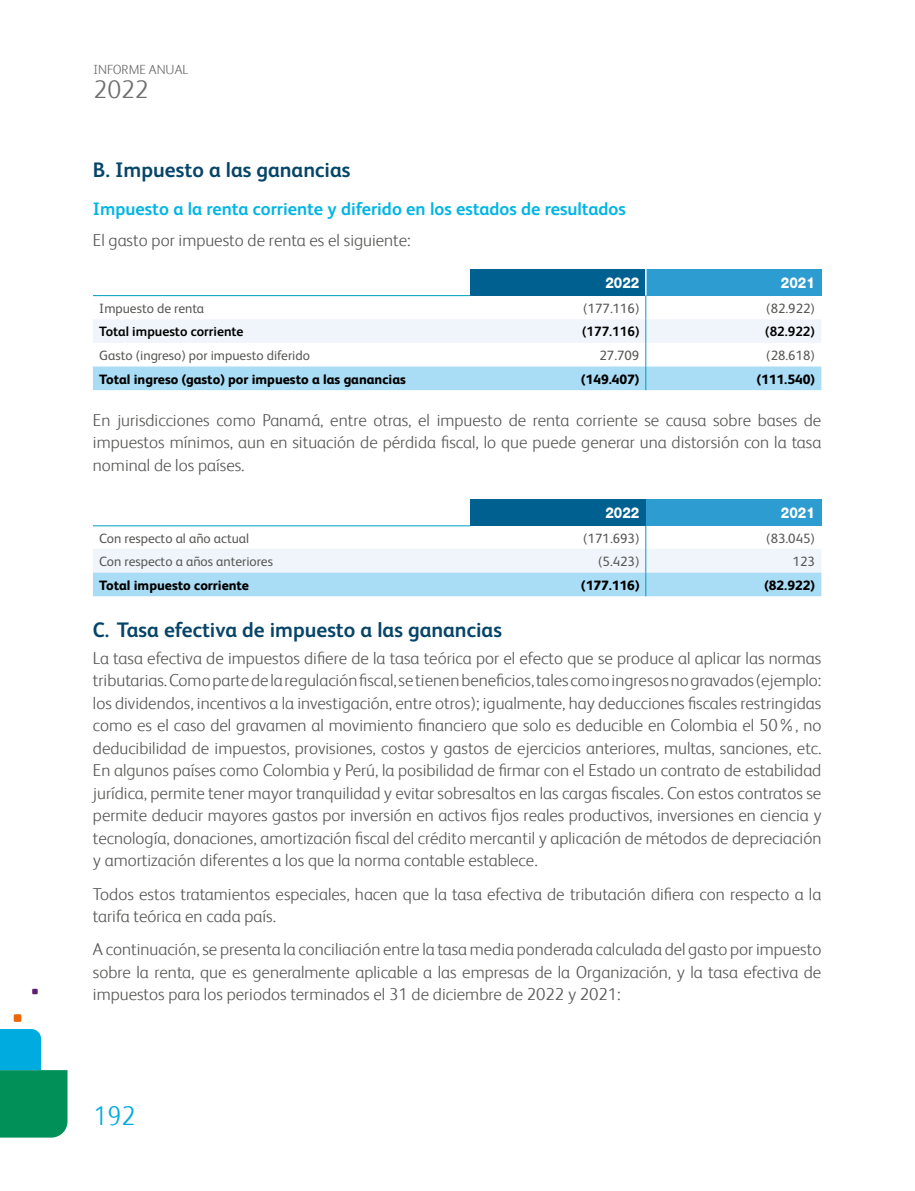
<style>
.page{position:relative;width:915px;height:1191px;background:#fff}
.page>*{position:absolute;margin:0;border:0;box-sizing:border-box;transform-origin:0 0}
.t1{font:300 27px "FS Albert";color:#00abdf;scale:.95 1}
.t2{font:300 25.35px "FS Albert";color:#706f6f}
.t3{font:700 21px "FS Albert";color:#074568;scale:.95 1}
.t4{font:700 21px "FS Albert";color:#074568}
.t5{font:700 18px "FS Albert";color:#00b5e5}
.t6{font:300 17.25px/22.5px "FS Albert";color:#575756;text-align:justify}
.t7{font:800 15px "Helvetica Neue LT Pro";color:#fff;scale:.9 1}
.t8{font:13.5px "FS Albert";color:#575756}
.t9{font:800 13.5px "FS Albert";color:#000}
.t10{font:700 13.5px "FS Albert";color:#000}
.t11{font:300 13.35px "FS Albert";color:#706f6f}
</style>
<div class="page">
<div style="left:470px;top:500px;width:175px;height:26px;background:#006191"></div>
<div style="left:645px;top:500px;width:176px;height:26px;background:#2c9cd1"></div>
<svg style="left:93px;top:526px;width:728px;height:70px"></svg>
<hr style="left:93px;top:525px;width:377px;height:1px;background:#009dc1">
<div style="left:470px;top:269px;width:175px;height:27px;background:#006191"></div>
<div style="left:645px;top:269px;width:176px;height:27px;background:#2c9cd1"></div>
<svg style="left:93px;top:296px;width:728px;height:94px"></svg>
<hr style="left:93px;top:295px;width:377px;height:1px;background:#009dc1">
<hr style="left:644px;top:269px;width:2px;height:27px;background:#fff">
<svg style="left:0;top:1029px;width:67px;height:108px;background:#27a791"></svg>
<div style="left:14px;top:1014px;width:7px;height:7px;background:#ec6608"></div>
<svg style="left:32px;top:988px;width:6px;height:6px"></svg>
<p class="t11" style="left:94px;top:60px;width:96px">INFORME ANUAL</p>
<h2 class="t2" style="left:94px;top:73px;width:56px">2022</h2>
<p class="t4" style="left:93px;top:157px;width:259px">B. Impuesto a las ganancias</p>
<p class="t5" style="left:93px;top:198px;width:534px">Impuesto a la renta corriente y diferido en los estados de resultados</p>
<p class="t6" style="left:93px;top:228px;width:319px">El gasto por impuesto de renta es el siguiente:</p>
<p class="t7" style="left:605px;top:274px;width:39px">2022</p>
<p class="t7" style="left:780px;top:274px;width:39px">2021</p>
<p class="t8" style="left:99px;top:300px;width:106px">Impuesto de renta</p>
<p class="t8" style="left:583px;top:300px;width:58px">(177.116)</p>
<p class="t8" style="left:766px;top:300px;width:50px">(82.922)</p>
<p class="t10" style="left:99px;top:323px;width:146px">Total impuesto corriente</p>
<p class="t10" style="left:582px;top:323px;width:59px">(177.116)</p>
<p class="t10" style="left:765px;top:323px;width:51px">(82.922)</p>
<p class="t8" style="left:99px;top:348px;width:212px">Gasto (ingreso) por impuesto diferido</p>
<p class="t8" style="left:599px;top:348px;width:41px">27.709</p>
<p class="t8" style="left:766px;top:348px;width:50px">(28.618)</p>
<p class="t9" style="left:99px;top:371px;width:308px">Total ingreso (gasto) por impuesto a las ganancias</p>
<p class="t9" style="left:581px;top:371px;width:60px">(149.407)</p>
<p class="t9" style="left:756px;top:371px;width:60px">(111.540)</p>
<p class="t6" style="left:93px;top:408px;width:729px">En jurisdicciones como Panamá, entre otras, el impuesto de renta corriente se causa sobre bases de impuestos mínimos, aun en situación de pérdida fiscal, lo que puede generar una distorsión con la tasa nominal de los países.</p>
<p class="t7" style="left:605px;top:504px;width:39px">2022</p>
<p class="t7" style="left:780px;top:504px;width:39px">2021</p>
<p class="t8" style="left:99px;top:530px;width:151px">Con respecto al año actual</p>
<p class="t8" style="left:583px;top:530px;width:58px">(171.693)</p>
<p class="t8" style="left:766px;top:530px;width:50px">(83.045)</p>
<p class="t8" style="left:99px;top:553px;width:175px">Con respecto a años anteriores</p>
<p class="t8" style="left:598px;top:553px;width:43px">(5.423)</p>
<p class="t8" style="left:792px;top:553px;width:24px">123</p>
<p class="t9" style="left:99px;top:577px;width:151px">Total impuesto corriente</p>
<p class="t9" style="left:581px;top:577px;width:60px">(177.116)</p>
<p class="t9" style="left:764px;top:577px;width:52px">(82.922)</p>
<p class="t3" style="left:93px;top:618px;width:432px">C. Tasa efectiva de impuesto a las ganancias</p>
<p class="t6" style="left:93px;top:646px;width:729px">La tasa efectiva de impuestos difiere de la tasa teórica por el efecto que se produce al aplicar las normas tributarias. Como parte de la regulación fiscal, se tienen beneficios, tales como ingresos no gravados (ejemplo: los dividendos, incentivos a la investigación, entre otros); igualmente, hay deducciones fiscales restringidas como es el caso del gravamen al movimiento financiero que solo es deducible en Colombia el 50%, no deducibilidad de impuestos, provisiones, costos y gastos de ejercicios anteriores, multas, sanciones, etc.<br>En algunos países como Colombia y Perú, la posibilidad de firmar con el Estado un contrato de estabilidad jurídica, permite tener mayor tranquilidad y evitar sobresaltos en las cargas fiscales. Con estos contratos se permite deducir mayores gastos por inversión en activos fijos reales productivos, inversiones en ciencia y tecnología, donaciones, amortización fiscal del crédito mercantil y aplicación de métodos de depreciación y amortización diferentes a los que la norma contable establece.</p>
<p class="t6" style="left:93px;top:881px;width:729px">Todos estos tratamientos especiales, hacen que la tasa efectiva de tributación difiera con respecto a la tarifa teórica en cada país.</p>
<p class="t6" style="left:93px;top:937px;width:729px">A continuación, se presenta la conciliación entre la tasa media ponderada calculada del gasto por impuesto sobre la renta, que es generalmente aplicable a las empresas de la Organización, y la tasa efectiva de impuestos para los periodos terminados el 31 de diciembre de 2022 y 2021:</p>
<h1 class="t1" style="left:94px;top:1097px;width:45px">192</h1>
</div>
